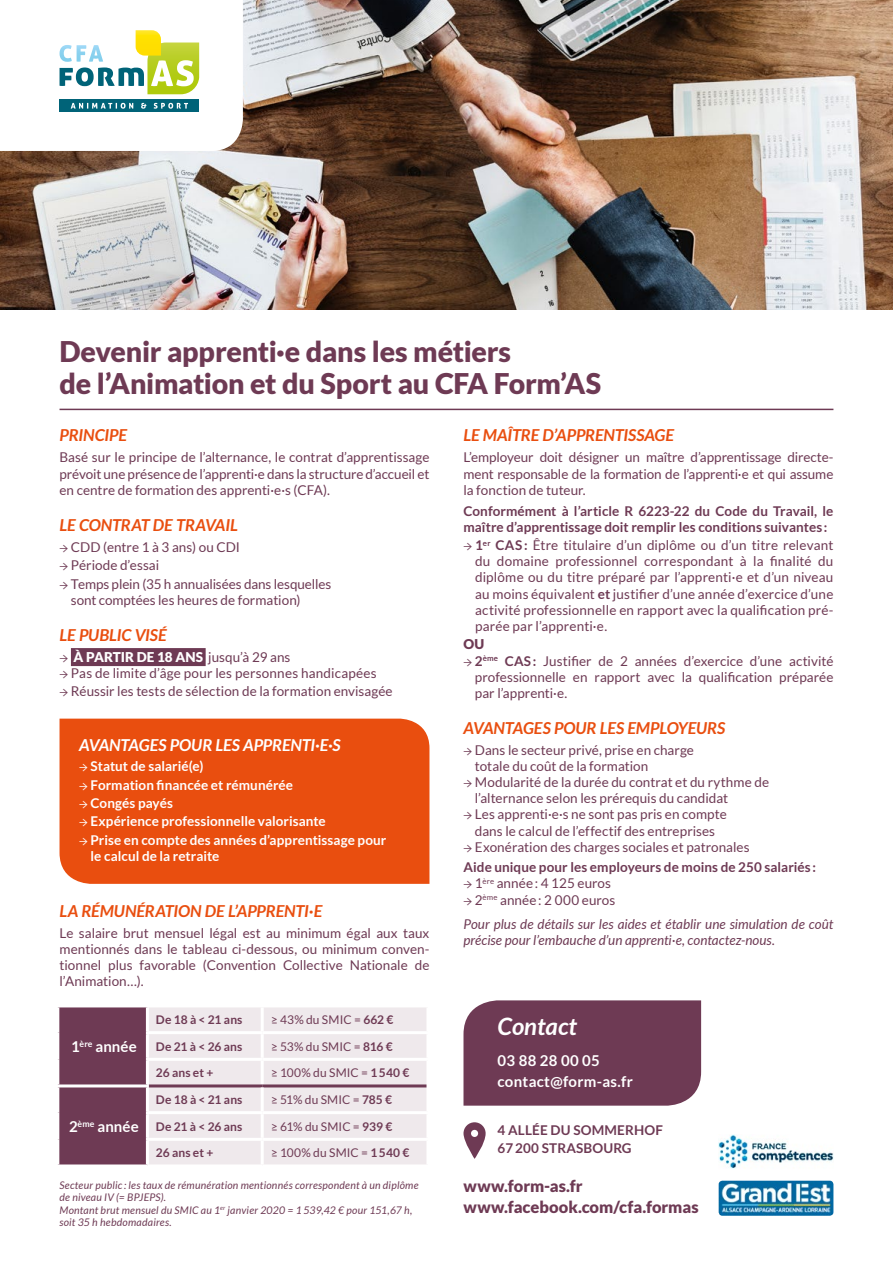
<style>
.page{position:relative;width:893px;height:1263px;background:#fff}
.page>*{position:absolute;margin:0;border:0;box-sizing:border-box;transform-origin:0 0}
.t1{font:900 28.5px/31.5px "Lato";letter-spacing:-.01em;color:#6e3a54}
.t2{font:italic 700 24px "Lato";color:#fff}
.t3{font:italic 700 16.5px "Lato";letter-spacing:-.01em;color:#e94e0f}
.t4{font:900 16.5px/21px "Lato";color:#6e3a54}
.t5{font:italic 700 16.5px "Lato";letter-spacing:-.01em;color:#fff}
.t6{font:700 15px/21px "Lato";letter-spacing:.015em;color:#fff}
.t7{font:13.5px/16.2px "Lato";color:#6e3a54;text-align:justify}
.t8{font:700 13.5px/16.2px "Lato";letter-spacing:.01em;color:#6e3a54}
.t9{font:700 13.5px/16.2px "Lato";color:#fff}
.t10{font:italic 13.5px/24.8px "Lato";letter-spacing:.005em;color:#6e3a54}
.t11{font:900 13.5px "Lato";color:#fff}
.t12{font:900 13.5px "Lato";color:#6e3a54}
.t13{font:12px "Lato";letter-spacing:.01em;color:#6e3a54}
.t14{font:700 12px "Lato";letter-spacing:-.01em;color:#6e3a54}
.t15{font:italic 10.5px/12.6px "Lato";letter-spacing:.02em;color:#6e3a54}
.s1{font-family:"Minion Pro"}
.s2{font-family:"Minion Pro";font-weight:400;color:#6e3a54}
.s3{font-weight:900;color:#fff}
.s4{font-weight:700}
.s5{font-family:"Minion Pro";font-weight:400}
.s6{font-weight:400}
.s7{font-family:"Minion Pro";font-style:normal}
.s8{font-style:normal}
</style>
<div class="page">
<img style="left:0;top:0;width:893px;height:309px">
<div style="left:71px;top:648px;width:135px;height:18px;background:#6e3a54"></div>
<div style="left:60px;top:719px;width:369px;height:165px;background:#e94e0f"></div>
<hr style="left:60px;top:409px;width:773px;height:1px;background:#6e3a54">
<img style="left:719px;top:1181px;width:114px;height:35px">
<svg style="left:59px;top:1007px;width:367px;height:157px;background:#cebcc5"></svg>
<hr style="left:261px;top:1034px;width:3px;height:24px;background:#fff">
<hr style="left:261px;top:1061px;width:3px;height:23px;background:#fff">
<hr style="left:261px;top:1141px;width:3px;height:23px;background:#fff">
<hr style="left:146px;top:1087px;width:3px;height:24px;background:#fff">
<hr style="left:146px;top:1114px;width:3px;height:24px;background:#fff">
<hr style="left:146px;top:1141px;width:3px;height:23px;background:#fff">
<hr style="left:261px;top:1007px;width:3px;height:24px;background:#fff">
<hr style="left:146px;top:1031px;width:116px;height:3px;background:#fff">
<hr style="left:262px;top:1031px;width:167px;height:3px;background:#fff">
<hr style="left:146px;top:1007px;width:3px;height:24px;background:#fff">
<hr style="left:146px;top:1034px;width:3px;height:24px;background:#fff">
<hr style="left:146px;top:1058px;width:116px;height:3px;background:#fff">
<hr style="left:146px;top:1061px;width:3px;height:23px;background:#fff">
<hr style="left:56px;top:1084px;width:93px;height:3px;background:#fff">
<hr style="left:262px;top:1058px;width:167px;height:3px;background:#fff">
<hr style="left:149px;top:1084px;width:113px;height:3px;background:#6e3a54">
<hr style="left:262px;top:1084px;width:164px;height:3px;background:#6e3a54">
<hr style="left:261px;top:1087px;width:3px;height:24px;background:#fff">
<hr style="left:146px;top:1111px;width:116px;height:3px;background:#fff">
<hr style="left:262px;top:1111px;width:167px;height:3px;background:#fff">
<hr style="left:261px;top:1114px;width:3px;height:24px;background:#fff">
<hr style="left:146px;top:1138px;width:116px;height:3px;background:#fff">
<hr style="left:262px;top:1138px;width:167px;height:3px;background:#fff">
<img style="left:719px;top:1134px;width:114px;height:35px">
<div style="left:463px;top:1000px;width:238px;height:106px;background:#6e3a54"></div>
<svg style="left:463px;top:1122px;width:23px;height:37px"></svg>
<div style="left:471px;top:1130px;width:7px;height:7px;background:#fff;border-radius:50%"></div>
<svg style="left:0;top:0;width:243px;height:151px"></svg>
<h1 class="t1" style="left:60px;top:335px;width:543px">Devenir apprenti·e dans les métiers<br>de l’Animation et du Sport au CFA Form’AS</h1>
<p class="t3" style="left:60px;top:426px;width:69px">PRINCIPE</p>
<p class="t7" style="left:60px;top:449px;width:371px">Basé sur le principe de l’alternance, le contrat d’apprentissage prévoit une présence de l’apprenti·e dans la structure d’accueil et en centre de formation des apprenti·e·s (CFA).</p>
<p class="t3" style="left:60px;top:516px;width:180px">LE CONTRAT DE TRAVAIL</p>
<p class="t7" style="left:60px;top:539px;width:182px"><span class="s1">→</span> CDD (entre 1 à 3 ans) ou CDI</p>
<p class="t7" style="left:60px;top:557px;width:101px"><span class="s1">→</span> Période d’essai</p>
<p class="t7" style="left:71px;top:576px;width:262px;text-indent:-11px"><span class="s1">→</span> Temps plein (35 h annualisées dans lesquelles sont comptées les heures de formation)</p>
<p class="t3" style="left:60px;top:625px;width:109px">LE PUBLIC VISÉ</p>
<p class="t11" style="left:60px;top:649px;width:36px"><span class="s2">→</span> À partir</p>
<p class="t7" style="left:137px;top:648px;width:155px"><span class="s3">de 18 ans</span> jusqu’à 29 ans</p>
<p class="t7" style="left:60px;top:665px;width:319px"><span class="s1">→</span> Pas de limite d’âge pour les personnes handicapées</p>
<p class="t7" style="left:60px;top:683px;width:335px"><span class="s1">→</span> Réussir les tests de sélection de la formation envisagée</p>
<p class="t5" style="left:79px;top:735px;width:263px">AVANTAGES POUR LES APPRENTI·E·S</p>
<p class="t9" style="left:79px;top:758px;width:126px"><span class="s1">→</span> Statut de salarié(e)</p>
<p class="t9" style="left:79px;top:776px;width:215px"><span class="s1">→</span> Formation financée et rémunérée</p>
<p class="t9" style="left:79px;top:795px;width:95px"><span class="s1">→</span> Congés payés</p>
<p class="t9" style="left:79px;top:813px;width:248px"><span class="s1">→</span> Expérience professionnelle valorisante</p>
<p class="t9" style="left:91px;top:831px;width:297px;text-indent:-11px"><span class="s1">→</span> Prise en compte des années d’apprentissage pour le calcul de la retraite</p>
<p class="t3" style="left:60px;top:901px;width:264px">LA RÉMUNÉRATION DE L’APPRENTI·E</p>
<p class="t7" style="left:60px;top:924px;width:371px">Le salaire brut mensuel légal est au minimum égal aux taux mentionnés dans le tableau ci-dessous, ou minimum conven&shy;tionnel plus favorable (Convention Collective Nationale de l’Animation…).</p>
<p class="t6" style="left:71px;top:1036px;width:67px">1<sup>ère</sup> année</p>
<p class="t6" style="left:69px;top:1116px;width:71px">2<sup>ème</sup> année</p>
<p class="t14" style="left:156px;top:1013px;width:88px">De 18 à &lt; 21 ans</p>
<p class="t13" style="left:271px;top:1013px;width:124px">≥ 43% du SMIC = <span class="s4">662 €</span></p>
<p class="t14" style="left:156px;top:1039px;width:88px">De 21 à &lt; 26 ans</p>
<p class="t13" style="left:271px;top:1040px;width:124px">≥ 53% du SMIC = <span class="s4">816 €</span></p>
<p class="t14" style="left:156px;top:1066px;width:59px">26 ans et +</p>
<p class="t13" style="left:271px;top:1066px;width:140px">≥ 100% du SMIC = <span class="s4">1540 €</span></p>
<p class="t14" style="left:156px;top:1093px;width:88px">De 18 à &lt; 21 ans</p>
<p class="t13" style="left:271px;top:1093px;width:123px">≥ 51% du SMIC = <span class="s4">785 €</span></p>
<p class="t14" style="left:156px;top:1119px;width:88px">De 21 à &lt; 26 ans</p>
<p class="t13" style="left:271px;top:1120px;width:123px">≥ 61% du SMIC = <span class="s4">939 €</span></p>
<p class="t14" style="left:156px;top:1146px;width:59px">26 ans et +</p>
<p class="t13" style="left:271px;top:1146px;width:140px">≥ 100% du SMIC = <span class="s4">1540 €</span></p>
<p class="t15" style="left:60px;top:1179px;width:361px">Secteur public : les taux de rémunération mentionnés correspondent à un diplôme de niveau IV (= BPJEPS).<br>Montant brut mensuel du SMIC au 1<sup>er</sup> janvier 2020 = 1 539,42 € pour 151,67 h, soit 35 h hebdomadaires.</p>
<p class="t3" style="left:463px;top:426px;width:212px">LE MAÎTRE D’APPRENTISSAGE</p>
<p class="t7" style="left:463px;top:449px;width:371px">L’employeur doit désigner un maître d’apprentissage directe&shy;ment responsable de la formation de l’apprenti·e et qui assume la fonction de tuteur.</p>
<p class="t8" style="left:463px;top:502px;width:371px">Conformément à l’article R 6223-22 du Code du Travail, le maître d’apprentissage doit remplir les conditions suivantes :</p>
<p class="t7" style="left:475px;top:537px;width:360px;text-indent:-12px"><span class="s1">→</span> <span class="s4">1</span><sup>er</sup> <span class="s4">cas :</span> Être titulaire d’un diplôme ou d’un titre relevant du domaine professionnel correspondant à la finalité du diplôme ou du titre préparé par l’apprenti·e et d’un niveau au moins équivalent <span class="s4">et</span> justifier d’une année d’exercice d’une activité professionnelle en rapport avec la qualification pré&shy;parée par l’apprenti·e.</p>
<p class="t12" style="left:463px;top:636px;width:20px">Ou</p>
<p class="t7" style="left:475px;top:652px;width:360px;text-indent:-11px"><span class="s1">→</span> <span class="s4">2</span><sup>ème</sup> <span class="s4">cas:</span> Justifier de 2 années d’exercice d’une activité professionnelle en rapport avec la qualification préparée par l’apprenti·e.</p>
<p class="t3" style="left:463px;top:718px;width:263px">AVANTAGES POUR LES EMPLOYEURS</p>
<p class="t7" style="left:475px;top:741px;width:221px;text-indent:-11px"><span class="s1">→</span> Dans le secteur privé, prise en charge totale du coût de la formation</p>
<p class="t7" style="left:475px;top:774px;width:296px;text-indent:-11px"><span class="s1">→</span> Modularité de la durée du contrat et du rythme de l’alternance selon les prérequis du candidat</p>
<p class="t7" style="left:463px;top:806px;width:265px;text-align:center"><span class="s1">→</span> Les apprenti·e·s ne sont pas pris en compte dans le calcul de l’effectif des entreprises</p>
<p class="t8" style="left:463px;top:836px;width:354px;line-height:20.4px"><span class="s5">→</span> <span class="s6">Exonération des charges sociales et patronales<br></span>Aide unique pour les employeurs de moins de 250 salariés :</p>
<p class="t7" style="left:463px;top:875px;width:149px"><span class="s1">→</span> 1<sup>ère</sup> année: 4 125 euros</p>
<p class="t10" style="left:463px;top:888px;width:371px"><span class="s7">→</span> <span class="s8">2</span><sup>ème</sup> <span class="s8">année: 2 000 euros<br></span>Pour plus de détails sur les aides et établir une simulation de coût</p>
<p class="t10" style="left:463px;top:928px;width:313px">précise pour l’embauche d’un apprenti·e, contactez-nous.</p>
<h2 class="t2" style="left:497px;top:1012px;width:81px">Contact</h2>
<p class="t6" style="left:497px;top:1050px;width:137px">03 88 28 00 05 contact@form-as.fr</p>
<p class="t8" style="left:497px;top:1121px;width:88px">4 Allée du Somm</p>
<p class="t8" style="left:497px;top:1121px;width:138px;line-height:18px;text-align:right">erhof<br>67200 Strasbourg</p>
<p class="t4" style="left:463px;top:1175px;width:237px">www.form-as.fr www.facebook.com/cfa.formas</p>
</div>
